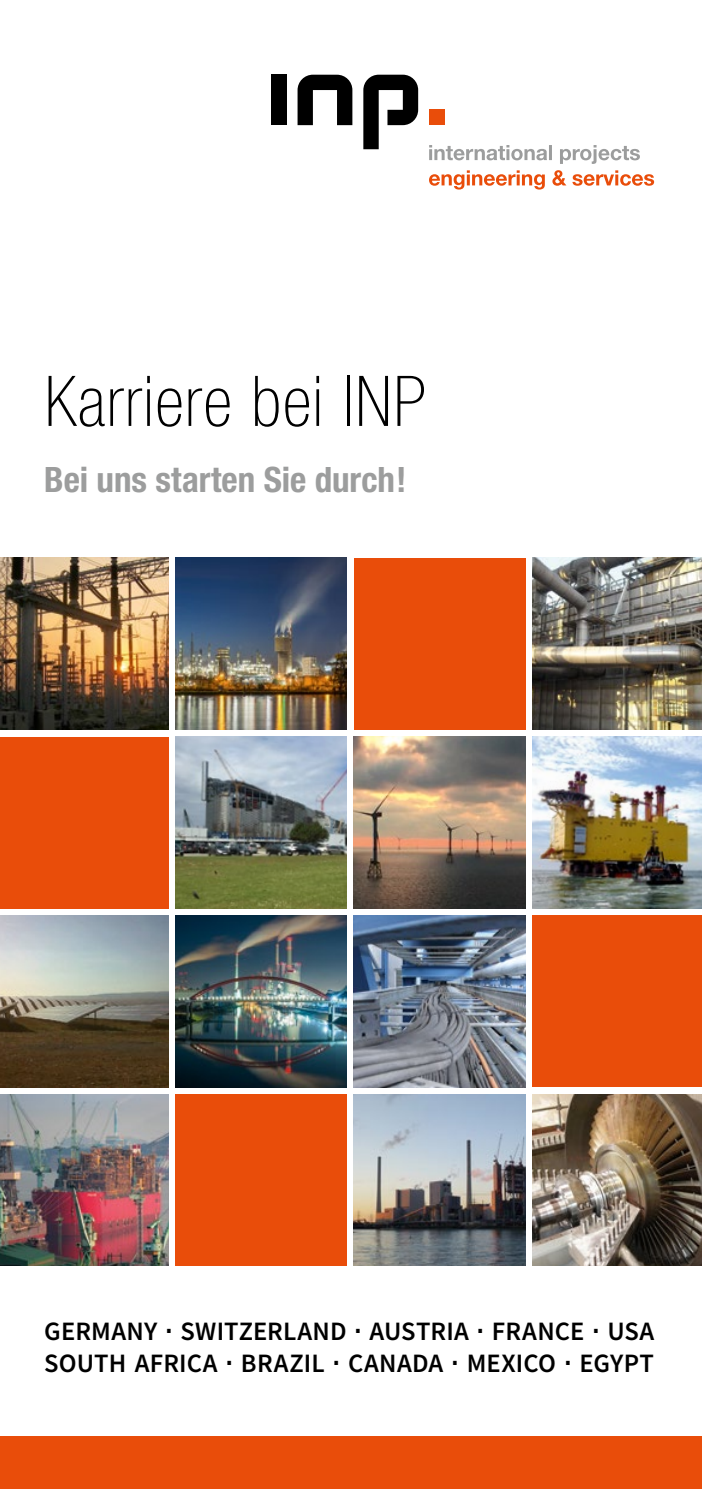
<style>
.page{position:relative;width:702px;height:1489px;background:#fff}
.page>*{position:absolute;margin:0;border:0;box-sizing:border-box;transform-origin:0 0}
.t1{font:100 condensed 70px "Helvetica Neue";letter-spacing:.02em;color:#000}
.t2{font:700 condensed 35px "Helvetica Neue";color:#9c9d9d}
.t3{font:600 26.5px/32.5px "Source Sans Pro";letter-spacing:.005em;color:#000}
</style>
<div class="page">
<div style="left:0;top:1435px;width:702px;height:53px;background:#e94d0a"></div>
<svg style="left:429px;top:145px;width:211px;height:19px"></svg>
<svg style="left:429px;top:170px;width:225px;height:19px"></svg>
<svg style="left:297px;top:75px;width:55px;height:50px"></svg>
<svg style="left:363px;top:75px;width:55px;height:74px"></svg>
<div style="left:271px;top:75px;width:15px;height:50px;background:#000"></div>
<div style="left:429px;top:110px;width:15px;height:15px;background:#e94d0a"></div>
<img style="left:354px;top:915px;width:171px;height:172px">
<img style="left:0;top:915px;width:168px;height:172px">
<img style="left:175px;top:915px;width:172px;height:172px">
<div style="left:532px;top:915px;width:170px;height:172px;background:#e94d0a"></div>
<div style="left:0;top:736px;width:168px;height:172px;background:#e94d0a"></div>
<img style="left:175px;top:736px;width:172px;height:172px">
<img style="left:354px;top:736px;width:171px;height:172px">
<img style="left:532px;top:736px;width:170px;height:172px">
<div style="left:354px;top:558px;width:171px;height:171px;background:#e94d0a"></div>
<img style="left:175px;top:558px;width:172px;height:171px">
<img style="left:532px;top:558px;width:170px;height:171px">
<img style="left:0;top:558px;width:168px;height:171px">
<img style="left:354px;top:1094px;width:171px;height:171px">
<div style="left:175px;top:1094px;width:172px;height:171px;background:#e94d0a"></div>
<img style="left:532px;top:1094px;width:170px;height:171px">
<img style="left:0;top:1094px;width:168px;height:171px">
<h1 class="t1" style="left:44px;top:362px;width:383px">Karriere bei INP</h1>
<h2 class="t2" style="left:44px;top:458px;width:363px">Bei uns starten Sie durch!</h2>
<p class="t3" style="left:44px;top:1314px;width:611px">GERMANY <sup>.</sup> SWITZERLAND <sup>.</sup> AUSTRIA <sup>.</sup> FRANCE <sup>.</sup> USA<br>SOUTH AFRICA <sup>.</sup> BRAZIL <sup>.</sup> CANADA <sup>.</sup> MEXICO <sup>.</sup> EGYPT</p>
</div>
